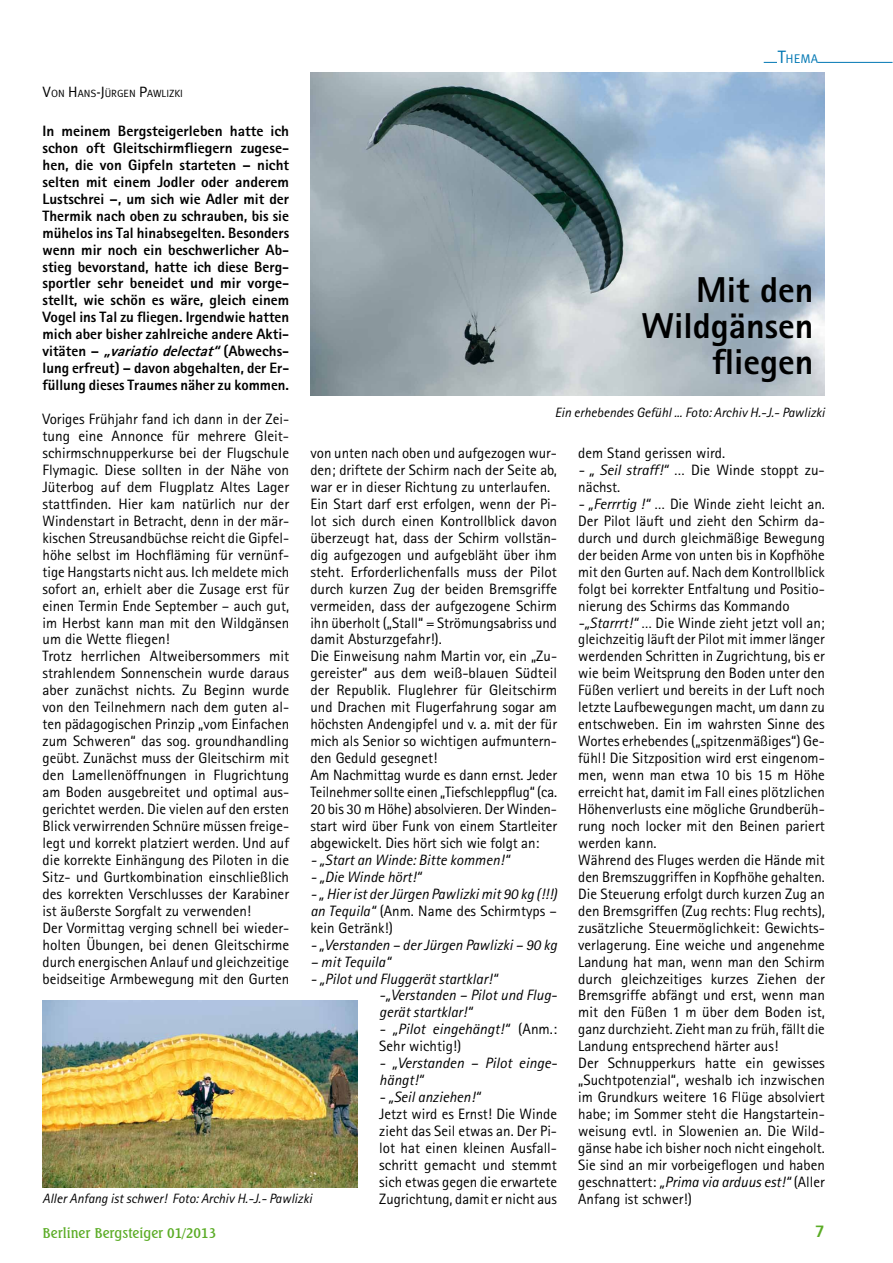
<style>
.page{position:relative;width:893px;height:1263px;background:#fff}
.page>*{position:absolute;margin:0;border:0;box-sizing:border-box;transform-origin:0 0}
.t1{font:800 36px/36px "Agfa Rotis Sans Serif";color:#000;text-align:right}
.t2{font:800 18px "Agfa Rotis Sans Serif";color:#5bac26}
.t3{font:15px/17px "Agfa Rotis Sans Serif";color:#000}
.t4{font:800 15px/17px "Agfa Rotis Sans Serif";color:#000;text-align:justify}
.t5{font:italic 15px/17px "Agfa Rotis Sans Serif";color:#000}
.t6{font:italic 13.5px "Agfa Rotis Sans Serif";color:#000}
.t7{font:500 13.5px "Seagull BT";color:#5bac26}
.t8{font:12.6px "Meta Normal Caps";color:#0077b3}
.t9{font:10.5px "Meta Normal";color:#000}
.s1{font-size:18px}
.s2{font-size:15px}
.s3{font-style:italic}
.s4{font-style:normal}
</style>
<div class="page">
<img style="left:310px;top:72px;width:515px;height:324px">
<hr style="left:764px;top:62px;width:128px;height:1px;background:#0077b3">
<div style="left:777px;top:49px;width:41px;height:16px;background:#fff"></div>
<img style="left:43px;top:1000px;width:315px;height:187px">
<p class="t8" style="left:777px;top:51px;width:42px"><span class="s1">T</span>HEMA</p>
<p class="t9" style="left:43px;top:87px;width:142px"><span class="s2">V</span>ON <span class="s2">H</span>ANS<span class="s2">-J</span>ÜRGEN <span class="s2">P</span>AWLIZKI</p>
<p class="t4" style="left:43px;top:122px;width:248px">In meinem Bergsteigerleben hatte ich schon oft Gleitschirmfliegern zugese&shy;hen, die von Gipfeln starteten – nicht selten mit einem Jodler oder anderem Lustschrei –, um sich wie Adler mit der Thermik nach oben zu schrauben, bis sie mühelos ins Tal hinabsegelten. Besonders wenn mir noch ein beschwerlicher Ab&shy;stieg bevorstand, hatte ich diese Berg&shy;sportler sehr beneidet und mir vorge&shy;stellt, wie schön es wäre, gleich einem Vogel ins Tal zu fliegen. Irgendwie hatten mich aber bisher zahlreiche andere Akti&shy;v i t ä t e n – <span class="s3">„variatiodelectat“</span>(A b w e c h s - lung erfreut) – davon abgehalten, der Er&shy;füllung dieses Traumes näher zu kommen.</p>
<p class="t3" style="left:43px;top:410px;width:248px">Voriges Frühjahr fand ich dann in der Zei&shy;tung eine Annonce für mehrere Gleit&shy;schirmschnupperkurse bei der Flugschule Flymagic. Diese sollten in der Nähe von Jüterbog auf dem Flugplatz Altes Lager stattfinden. Hier kam natürlich nur der Windenstart in Betracht, denn in der mär&shy;kischen Streusandbüchse reicht die Gipfel&shy;höhe selbst im Hochfläming für vernünf&shy;tige Hangstarts nicht aus. Ich meldete mich sofort an, erhielt aber die Zusage erst für einen Termin Ende September – auch gut, im Herbst kann man mit den Wildgänsen um die Wette fliegen!<br>Trotz herrlichen Altweibersommers mit strahlendem Sonnenschein wurde daraus aber zunächst nichts. Zu Beginn wurde von den Teilnehmern nach dem guten al&shy;ten pädagogischen Prinzip „vom Einfachen zum Schweren“ das sog. groundhandling geübt. Zunächst muss der Gleitschirm mit den Lamellenöffnungen in Flugrichtung am Boden ausgebreitet und optimal aus&shy;gerichtet werden. Die vielen auf den ersten Blick verwirrenden Schnüre müssen freige&shy;legt und korrekt platziert werden. Und auf die korrekte Einhängung des Piloten in die Sitz- und Gurtkombination einschließlich des korrekten Verschlusses der Karabiner ist äußerste Sorgfalt zu verwenden!<br>Der Vormittag verging schnell bei wieder&shy;holten Übungen, bei denen Gleitschirme durch energischen Anlauf und gleichzeitige beidseitige Armbewegung mit den Gurten</p>
<h1 class="t1" style="left:642px;top:271px;width:173px">Mit den<br>Wildgänsen fliegen</h1>
<p class="t6" style="left:555px;top:404px;width:272px">Ein erhebendes Gefühl ... Foto: Archiv H.-J.- Pawlizki</p>
<p class="t3" style="left:578px;top:444px;width:148px">dem Stand gerissen wird.</p>
<p class="t3" style="left:578px;top:461px;width:248px"><span class="s3">- „ Seil straff!“</span> … Die Winde stoppt zu&shy;nächst.</p>
<p class="t3" style="left:578px;top:495px;width:248px"><span class="s3">- „Ferrrtig !“</span> … Die Winde zieht leicht an.<br>Der Pilot läuft und zieht den Schirm da&shy;durch und durch gleichmäßige Bewegung der beiden Arme von unten bis in Kopfhöhe mit den Gurten auf. Nach dem Kontrollblick folgt bei korrekter Entfaltung und Positio&shy;nierung des Schirms das Kommando <span class="s3">-„Starrrt!“</span> … Die Winde zieht jetzt voll an; gleichzeitig läuft der Pilot mit immer länger werdenden Schritten in Zugrichtung, bis er wie beim Weitsprung den Boden unter den Füßen verliert und bereits in der Luft noch letzte Laufbewegungen macht, um dann zu entschweben. Ein im wahrsten Sinne des Wortes erhebendes („spitzenmäßiges“) Ge&shy;fühl! Die Sitzposition wird erst eingenom&shy;men, wenn man etwa 10 bis 15 m Höhe erreicht hat, damit im Fall eines plötzlichen Höhenverlusts eine mögliche Grundberüh&shy;rung noch locker mit den Beinen pariert werden kann.<br>Während des Fluges werden die Hände mit den Bremszuggriffen in Kopfhöhe gehalten.<br>Die Steuerung erfolgt durch kurzen Zug an den Bremsgriffen (Zug rechts: Flug rechts), zusätzliche Steuermöglichkeit: Gewichts&shy;verlagerung. Eine weiche und angenehme Landung hat man, wenn man den Schirm durch gleichzeitiges kurzes Ziehen der Bremsgriffe abfängt und erst, wenn man mit den Füßen 1 m über dem Boden ist, ganz durchzieht. Zieht man zu früh, fällt die Landung entsprechend härter aus!<br>Der Schnupperkurs hatte ein gewisses „Suchtpotenzial“, weshalb ich inzwischen im Grundkurs weitere 16 Flüge absolviert habe; im Sommer steht die Hangstartein&shy;weisung evtl. in Slowenien an. Die Wild&shy;gänse habe ich bisher noch nicht eingeholt.<br>Sie sind an mir vorbeigeflogen und haben geschnattert: <span class="s3">„Prima via arduus est!“</span> (Aller</p>
<p class="t3" style="left:310px;top:444px;width:248px">von unten nach oben und aufgezogen wur&shy;den; driftete der Schirm nach der Seite ab, war er in dieser Richtung zu unterlaufen.<br>Ein Start darf erst erfolgen, wenn der Pi&shy;lot sich durch einen Kontrollblick davon überzeugt hat, dass der Schirm vollstän&shy;dig aufgezogen und aufgebläht über ihm steht. Erforderlichenfalls muss der Pilot durch kurzen Zug der beiden Bremsgriffe vermeiden, dass der aufgezogene Schirm ihn überholt („Stall“ = Strömungsabriss und damit Absturzgefahr!).<br>Die Einweisung nahm Martin vor, ein „Zu&shy;gereister“ aus dem weiß-blauen Südteil der Republik. Fluglehrer für Gleitschirm und Drachen mit Flugerfahrung sogar am höchsten Andengipfel und v. a. mit der für mich als Senior so wichtigen aufmuntern&shy;den Geduld gesegnet!<br>Am Nachmittag wurde es dann ernst. Jeder Teilnehmer sollte einen „Tiefschleppflug“ (ca.<br>20 bis 30 m Höhe) absolvieren. Der Winden&shy;start wird über Funk von einem Startleiter abgewickelt. Dies hört sich wie folgt an:</p>
<p class="t5" style="left:310px;top:851px;width:200px">- „Start an Winde: Bitte kommen!“</p>
<p class="t5" style="left:310px;top:868px;width:112px">- „Die Winde hört!“</p>
<p class="t5" style="left:310px;top:885px;width:248px;text-align:justify">- „ Hier ist der Jürgen Pawlizki mit 90 kg (!!!) an Tequila“ <span class="s4">(Anm. Name des Schirmtyps – kein Getränk!)</span></p>
<p class="t5" style="left:310px;top:936px;width:248px">- „Verstanden – der Jürgen Pawlizki – 90 kg</p>
<p class="t5" style="left:310px;top:953px;width:82px">– mit Tequila“</p>
<p class="t5" style="left:379px;top:970px;width:179px;text-indent:-69px">- „Pilot und Fluggerät startklar!“ -„Verstanden – Pilot und Flug&shy;gerät startklar!“</p>
<p class="t5" style="left:379px;top:1021px;width:179px">- „Pilot eingehängt!“ <span class="s4">(Anm.:<br>Sehr wichtig!)</span></p>
<p class="t5" style="left:379px;top:1055px;width:179px">- „Verstanden – Pilot einge&shy;hängt!“</p>
<p class="t5" style="left:379px;top:1089px;width:102px">- „Seil anziehen!“</p>
<p class="t3" style="left:379px;top:1105px;width:179px;text-align:justify">Jetzt wird es Ernst! Die Winde zieht das Seil etwas an. Der Pi&shy;lot hat einen kleinen Ausfall&shy;schritt gemacht und stemmt sich etwas gegen die erwartete Zugrichtung, damit er nicht aus</p>
<p class="t6" style="left:43px;top:1191px;width:271px">Aller Anfang ist schwer! Foto: Archiv H.-J.- Pawlizki</p>
<p class="t3" style="left:578px;top:1190px;width:115px">Anfang ist schwer!)</p>
<p class="t7" style="left:43px;top:1224px;width:175px">Berliner Bergsteiger 01/2013</p>
<p class="t2" style="left:815px;top:1219px;width:12px">7</p>
</div>
